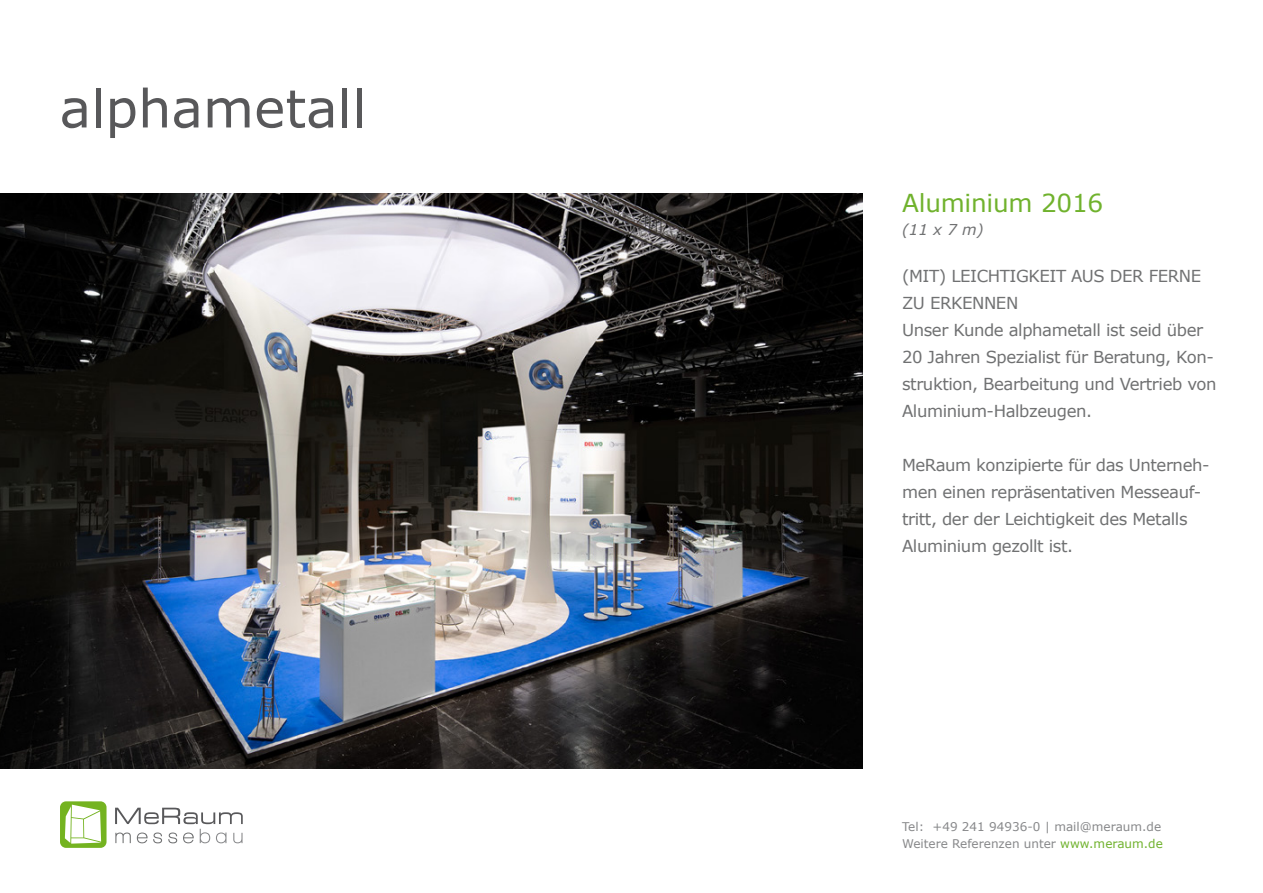
<style>
.page{position:relative;width:1263px;height:893px;background:#fff}
.page>*{position:absolute;margin:0;border:0;box-sizing:border-box;transform-origin:0 0}
.t1{font:52.5px "Verdana";color:#58585a}
.t2{font:24.75px "Verdana";letter-spacing:-.01em;color:#70b22d}
.t3{font:16.5px/27px "Verdana";letter-spacing:-.025em;color:#707172}
.t4{font:italic 15px "Verdana";color:#707172}
.t5{font:12px/17.4px "Verdana";color:#87888a}
.s1{color:#70b22d}
</style>
<div class="page">
<div style="left:60px;top:801px;width:47px;height:47px;background:#74b320;border-radius:6px"></div>
<svg style="left:115px;top:808px;width:128px;height:35px"></svg>
<svg style="left:65px;top:805px;width:36px;height:39px"></svg>
<img style="left:0;top:193px;width:862px;height:575px">
<h1 class="t1" style="left:60px;top:72px;width:308px">alphametall</h1>
<h2 class="t2" style="left:902px;top:186px;width:203px">Aluminium 2016</h2>
<p class="t4" style="left:902px;top:219px;width:83px">(11 x 7 m)</p>
<p class="t3" style="left:902px;top:263px;width:316px">(MIT) LEICHTIGKEIT AUS DER FERNE<br>ZU ERKENNEN<br>Unser Kunde alphametall ist seid über<br>20 Jahren Spezialist für Beratung, Kon&shy;struktion, Bearbeitung und Vertrieb von<br>Aluminium-Halbzeugen.</p>
<p class="t3" style="left:902px;top:452px;width:309px">MeRaum konzipierte für das Unterneh&shy;men einen repräsentativen Messeauf&shy;tritt, der der Leichtigkeit des Metalls Aluminium gezollt ist.</p>
<p class="t5" style="left:902px;top:818px;width:262px">Tel: +49 241 94936-0 | mail@meraum.de<br>Weitere Referenzen unter <span class="s1">www.meraum.de</span></p>
</div>
